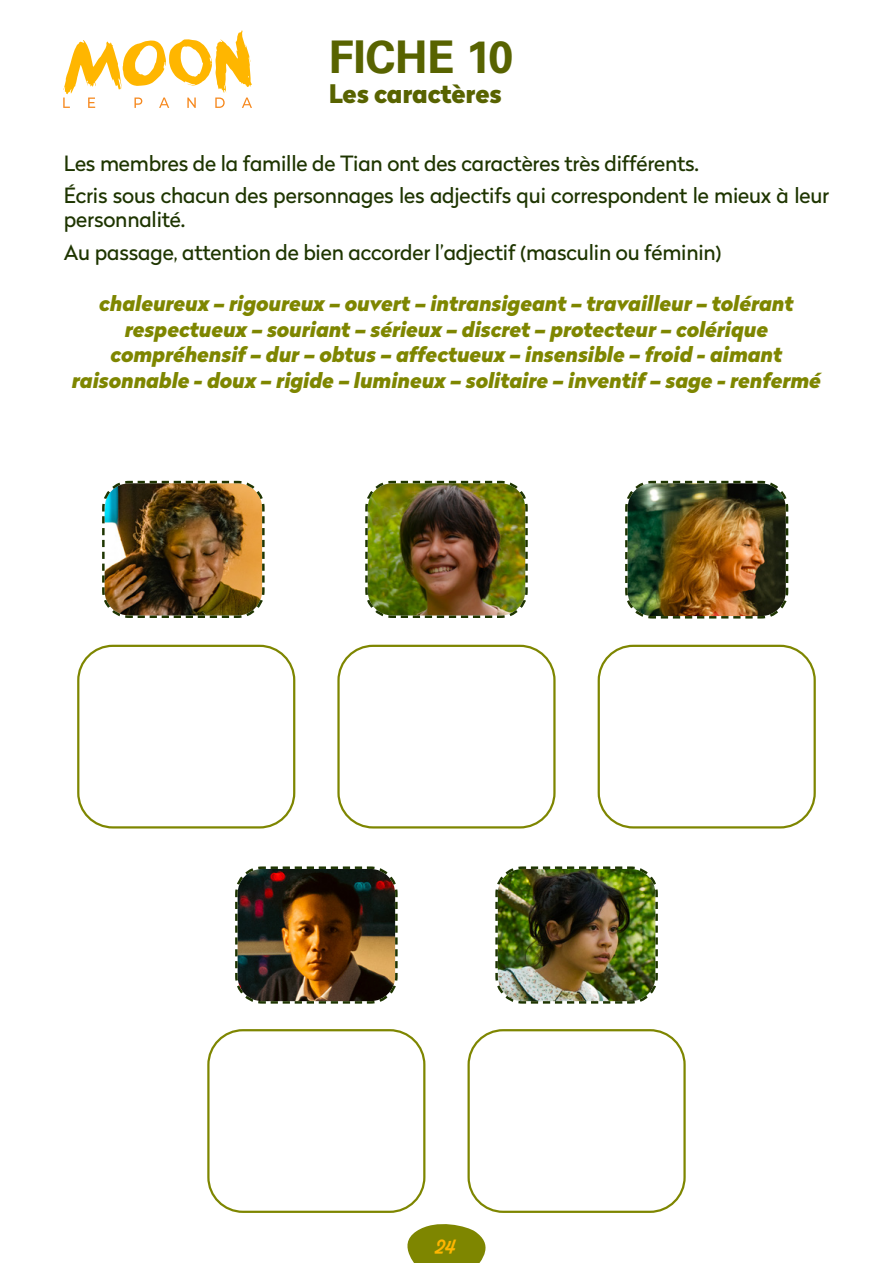
<style>
.page{position:relative;width:893px;height:1263px;background:#fff}
.page>*{position:absolute;margin:0;border:0;box-sizing:border-box;transform-origin:0 0}
.t1{font:700 45px "Univers LT Std";letter-spacing:-.01em;color:#586300}
.t2{font:900 25.5px "Radikal";letter-spacing:-.01em;color:#586300}
.t3{font:italic 900 21px/25.5px "Radikal";letter-spacing:-.01em;color:#7e8600;text-align:center}
.Corps_de_texte{font:21px/24px "Radikal";letter-spacing:-.01em;color:#1e3501}
.t4{font:800 18px "Alkaline";color:#ffb600}
</style>
<div class="page">
<svg style="left:407px;top:1224px;width:79px;height:39px"></svg>
<svg style="left:63px;top:30px;width:189px;height:78px"></svg>
<div style="left:207px;top:1029px;width:218px;height:184px;border:2px solid #7e8600;border-radius:35px"></div>
<div style="left:467px;top:1029px;width:219px;height:184px;border:2px solid #7e8600;border-radius:35px"></div>
<div style="left:337px;top:645px;width:219px;height:183px;border:2px solid #7e8600;border-radius:35px"></div>
<div style="left:598px;top:645px;width:218px;height:183px;border:2px solid #7e8600;border-radius:35px"></div>
<div style="left:77px;top:645px;width:218px;height:183px;border:2px solid #7e8600;border-radius:35px"></div>
<img style="left:365px;top:480px;width:163px;height:138px">
<img style="left:102px;top:480px;width:163px;height:138px">
<img style="left:235px;top:866px;width:163px;height:138px">
<img style="left:625px;top:480px;width:164px;height:139px">
<img style="left:495px;top:866px;width:163px;height:138px">
<p class="t1" style="left:329px;top:31px;width:186px">FICHE 10</p>
<p class="t2" style="left:329px;top:74px;width:174px">Les caractères</p>
<p class="Corps_de_texte" style="left:64px;top:151px;width:637px">Les membres de la famille de Tian ont des caractères très différents.</p>
<p class="Corps_de_texte" style="left:64px;top:183px;width:767px">Écris sous chacun des personnages les adjectifs qui correspondent le mieux à leur personnalité.</p>
<p class="Corps_de_texte" style="left:64px;top:240px;width:659px">Au passage, attention de bien accorder l’adjectif (masculin ou féminin)</p>
<p class="t3" style="left:72px;top:291px;width:751px">chaleureux – rigoureux – ouvert – intransigeant – travailleur – tolérant respectueux – souriant – sérieux – discret – protecteur – colérique compréhensif – dur – obtus – affectueux – insensible – froid - aimant raisonnable - doux – rigide – lumineux – solitaire – inventif – sage - renfermé</p>
<p class="t4" style="left:435px;top:1235px;width:22px">24</p>
</div>
